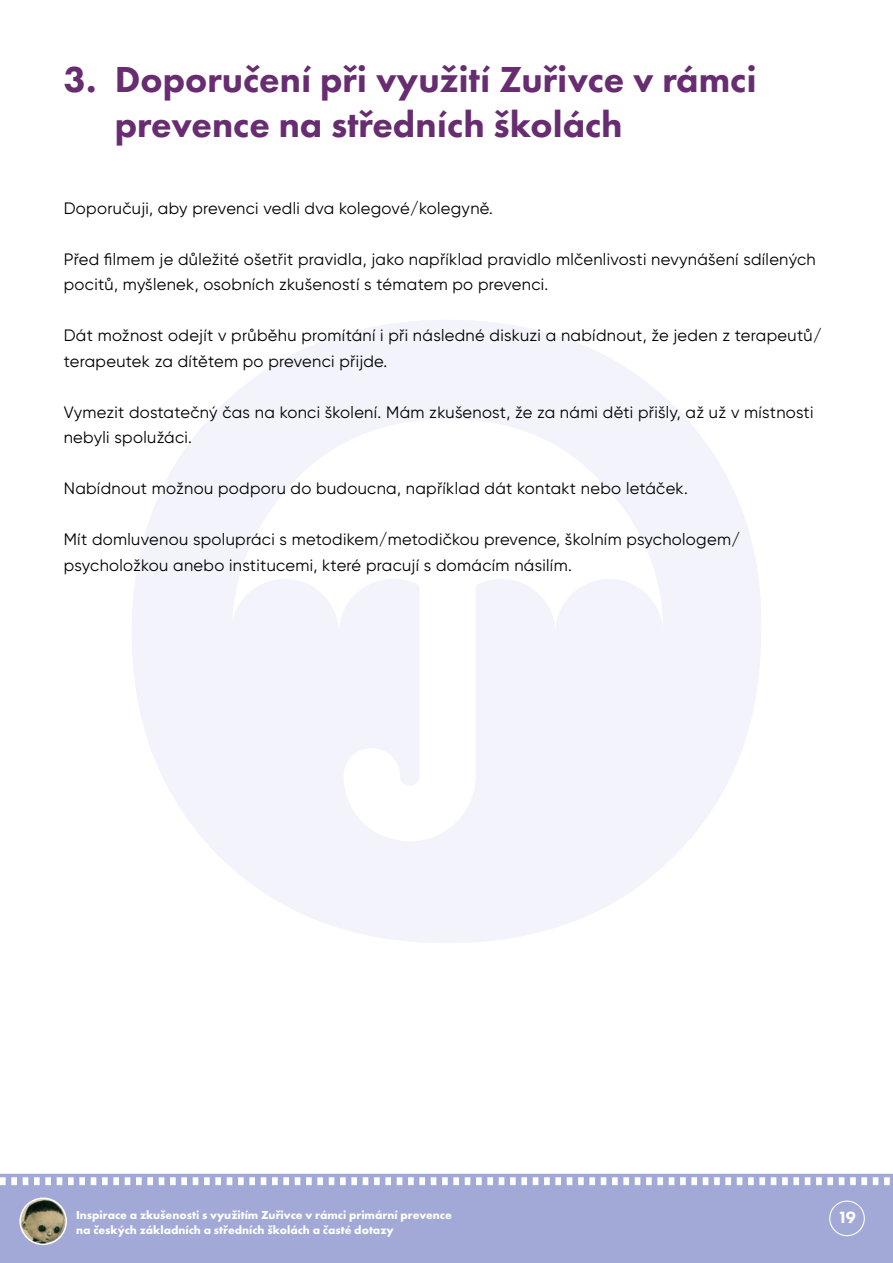
<style>
.page{position:relative;width:893px;height:1263px;background:#fff}
.page>*{position:absolute;margin:0;border:0;box-sizing:border-box;transform-origin:0 0}
.t1{font:800 37.5px/45px "Futura PT";color:#682d71}
.t2{font:800 16.8px "Futura PT";color:#fff}
.t3{font:16.5px/25.5px "Gilroy";letter-spacing:.02em;color:#000}
.t4{font:700 12px/14.4px "Futura PT";color:#fff}
</style>
<div class="page">
<svg style="left:132px;top:320px;width:629px;height:623px;fill:#f3f4fb"></svg>
<div style="left:0;top:1174px;width:893px;height:89px;background:#a3a9d6"></div>
<img style="left:20px;top:1198px;width:46px;height:46px;border-radius:23px">
<div style="left:19px;top:1197px;width:48px;height:48px;border:2px solid #fff;border-radius:50%"></div>
<div style="left:829px;top:1200px;width:36px;height:36px;border:1px solid #fff;border-radius:50%"></div>
<h1 class="t1" style="left:115px;top:57px;width:643px;text-indent:-51px">3. Doporučení při využití Zuřivce v rámci prevence na středních školách</h1>
<p class="t3" style="left:64px;top:195px;width:431px">Doporučuji, aby prevenci vedli dva kolegové/kolegyně.</p>
<p class="t3" style="left:64px;top:246px;width:753px">Před filmem je důležité ošetřit pravidla, jako například pravidlo mlčenlivosti nevynášení sdílených pocitů, myšlenek, osobních zkušeností s tématem po prevenci.</p>
<p class="t3" style="left:64px;top:323px;width:760px">Dát možnost odejít v průběhu promítání i při následné diskuzi a nabídnout, že jeden z terapeutů/ terapeutek za dítětem po prevenci přijde.</p>
<p class="t3" style="left:64px;top:399px;width:751px">Vymezit dostatečný čas na konci školení. Mám zkušenost, že za námi děti přišly, až už v místnosti nebyli spolužáci.</p>
<p class="t3" style="left:64px;top:476px;width:626px">Nabídnout možnou podporu do budoucna, například dát kontakt nebo letáček.</p>
<p class="t3" style="left:64px;top:527px;width:678px">Mít domluvenou spolupráci s metodikem/metodičkou prevence, školním psychologem/ psycholožkou anebo institucemi, které pracují s domácím násilím.</p>
<p class="t4" style="left:76px;top:1208px;width:377px">Inspirace a zkušenosti s využitím Zuřivce v rámci primární prevence na českých základních a středních školách a časté dotazy</p>
<p class="t2" style="left:838px;top:1207px;width:20px">19</p>
</div>
